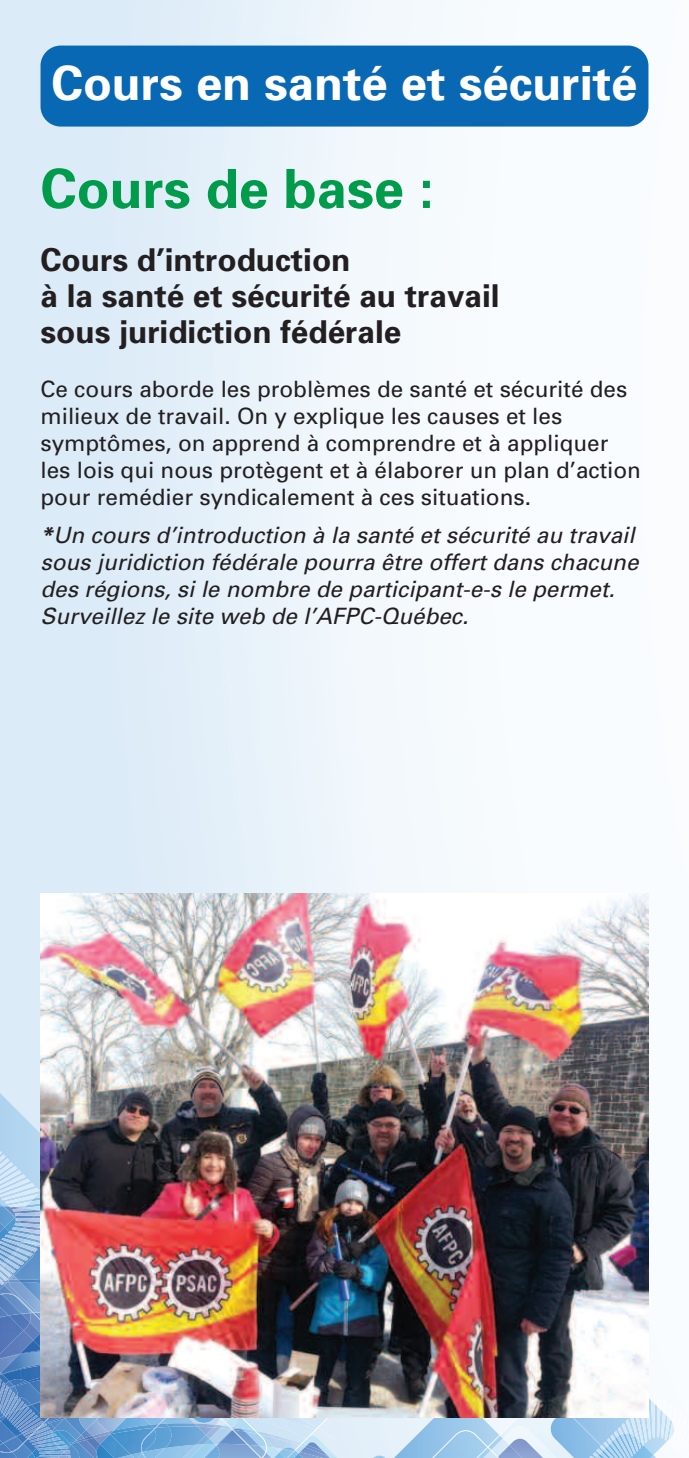
<style>
.page{position:relative;width:689px;height:1458px;background:#fff}
.page>*{position:absolute;margin:0;border:0;box-sizing:border-box;transform-origin:0 0}
.t1{font:700 54px "Univers";color:#009b4b}
.t2{font:700 47.25px "Univers";color:#fff}
.t3{font:700 31.5px/36px "Univers";color:#231f20}
.t4{font:22.5px/27px "Univers";color:#231f20}
.t5{font:italic 22.5px/27px "Univers";color:#231f20}
.s1{font-weight:700}
</style>
<div class="page">
<img style="left:0;top:0;width:649px;height:833px">
<img style="left:0;top:833px;width:649px;height:325px">
<img style="left:392px;top:1418px;width:107px;height:40px">
<img style="left:0;top:1092px;width:40px;height:85px">
<img style="left:26px;top:1177px;width:14px;height:11px">
<img style="left:330px;top:1428px;width:7px;height:2px">
<img style="left:330px;top:1439px;width:6px;height:5px">
<img style="left:330px;top:1444px;width:9px;height:14px">
<img style="left:327px;top:1447px;width:4px;height:11px">
<img style="left:34px;top:1297px;width:6px;height:9px">
<img style="left:24px;top:1330px;width:16px;height:6px">
<img style="left:30px;top:1323px;width:10px;height:10px">
<img style="left:0;top:1323px;width:24px;height:13px">
<img style="left:9px;top:1323px;width:21px;height:7px">
<img style="left:0;top:1297px;width:2px;height:9px">
<img style="left:2px;top:1297px;width:11px;height:9px">
<svg style="left:0;top:1306px;width:40px;height:17px"></svg>
<img style="left:33px;top:1313px;width:7px;height:13px">
<img style="left:13px;top:1297px;width:21px;height:16px">
<img style="left:502px;top:1426px;width:47px;height:32px">
<img style="left:501px;top:1439px;width:44px;height:19px">
<img style="left:501px;top:1445px;width:23px;height:13px">
<img style="left:431px;top:1430px;width:56px;height:28px">
<svg style="left:475px;top:1435px;width:26px;height:23px"></svg>
<img style="left:603px;top:1368px;width:65px;height:87px">
<img style="left:549px;top:1418px;width:54px;height:40px">
<img style="left:564px;top:1418px;width:37px;height:28px">
<img style="left:630px;top:1438px;width:23px;height:20px">
<svg style="left:371px;top:1456px;width:16px;height:2px"></svg>
<img style="left:35px;top:1188px;width:5px;height:5px">
<img style="left:21px;top:1174px;width:5px;height:5px">
<img style="left:30px;top:1183px;width:5px;height:10px">
<img style="left:0;top:1179px;width:30px;height:14px">
<img style="left:0;top:1170px;width:21px;height:16px">
<img style="left:9px;top:1162px;width:4px;height:4px">
<img style="left:0;top:1166px;width:17px;height:14px">
<svg style="left:0;top:1151px;width:9px;height:19px"></svg>
<svg style="left:0;top:1193px;width:40px;height:104px;background:#8db3da"></svg>
<svg style="left:0;top:1336px;width:327px;height:122px;background:#7ba8d5"></svg>
<img style="left:667px;top:1403px;width:1px;height:14px">
<img style="left:664px;top:1417px;width:4px;height:24px">
<img style="left:668px;top:1417px;width:6px;height:17px">
<img style="left:668px;top:1422px;width:5px;height:18px">
<img style="left:651px;top:1410px;width:3px;height:28px">
<svg style="left:650px;top:1399px;width:10px;height:11px"></svg>
<img style="left:656px;top:1406px;width:4px;height:31px">
<img style="left:662px;top:1400px;width:5px;height:15px">
<img style="left:660px;top:1412px;width:5px;height:26px">
<img style="left:644px;top:1401px;width:7px;height:39px">
<img style="left:628px;top:1454px;width:5px;height:3px">
<img style="left:630px;top:1418px;width:4px;height:15px">
<img style="left:634px;top:1418px;width:10px;height:27px">
<svg style="left:638px;top:1438px;width:5px;height:11px"></svg>
<img style="left:625px;top:1419px;width:8px;height:14px">
<img style="left:635px;top:1434px;width:3px;height:18px">
<svg style="left:589px;top:1423px;width:39px;height:35px"></svg>
<img style="left:625px;top:1433px;width:10px;height:21px">
<div style="left:40px;top:46px;width:608px;height:81px;background:#0868b4;border-radius:20px"></div>
<img style="left:40px;top:893px;width:608px;height:525px">
<h2 class="t2" style="left:51px;top:66px;width:587px">Cours en santé et sécurité</h2>
<h1 class="t1" style="left:40px;top:169px;width:395px">Cours de base :</h1>
<h3 class="t3" style="left:40px;top:245px;width:460px">Cours d’introduction<br>à la santé et sécurité au travail sous juridiction fédérale</h3>
<p class="t4" style="left:40px;top:378px;width:602px">Ce cours aborde les problèmes de santé et sécurité des milieux de travail. On y explique les causes et les symptômes, on apprend à comprendre et à appliquer les lois qui nous protègent et à élaborer un plan d’action pour remédier syndicalement à ces situations.</p>
<p class="t5" style="left:40px;top:524px;width:599px"><span class="s1">*</span>Un cours d’introduction à la santé et sécurité au travail sous juridiction fédérale pourra être offert dans chacune des régions, si le nombre de participant-e-s le permet.<br>Surveillez le site web de l’AFPC-Québec.</p>
</div>
